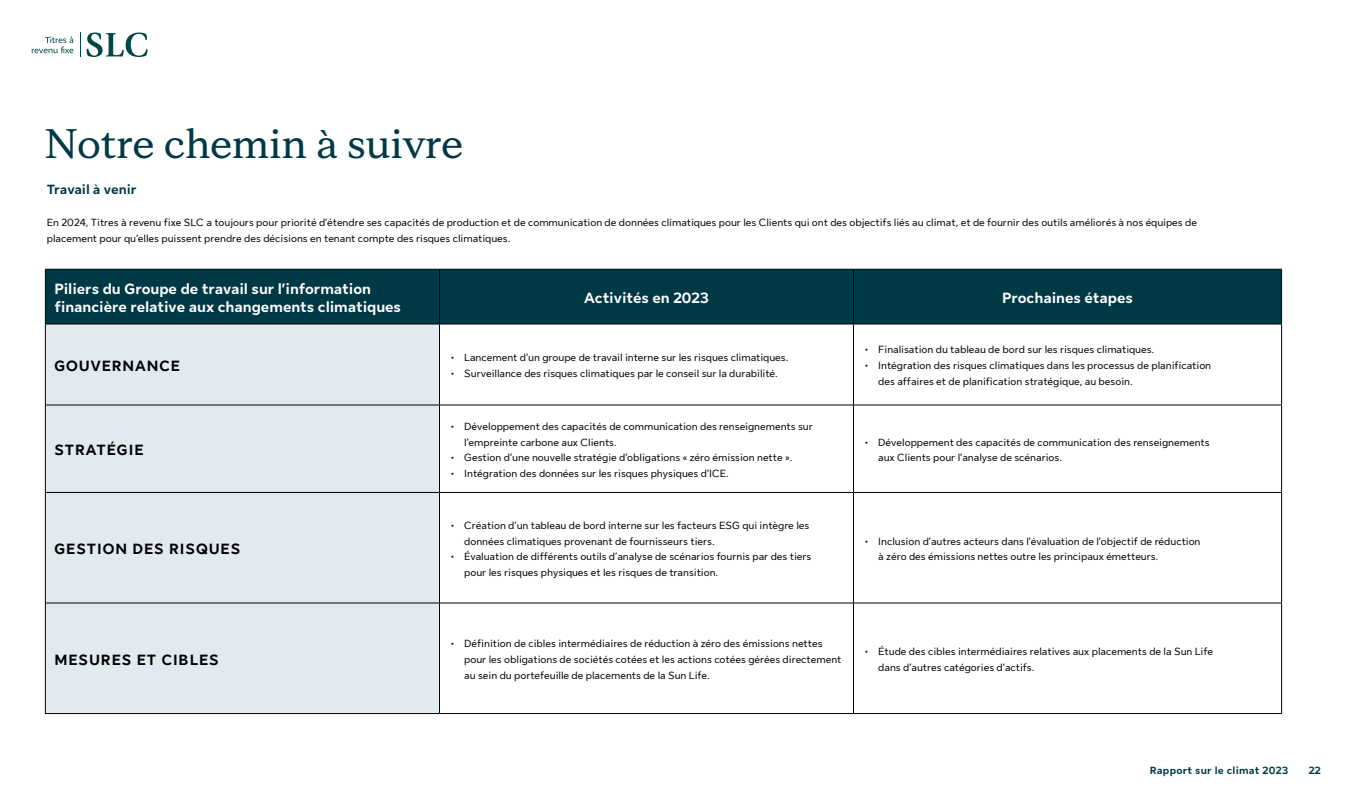
<style>
.page{position:relative;width:1365px;height:810px;background:#fff}
.page>*{position:absolute;margin:0;border:0;box-sizing:border-box;transform-origin:0 0}
.t1{font:700 41.25px "Sun Life New Display";color:#003946}
.t2{font:700 15px/18px "Sun Life New Text";color:#fff}
.t3{font:700 15px "Sun Life New Text";letter-spacing:.06em;color:#000}
.t4{font:700 13.5px "Sun Life New Text";color:#003946}
.t5{font:10.5px/15.8px "Sun Life New Text";color:#000}
.t6{font:700 10.5px "Sun Life New Text";letter-spacing:.025em;color:#003946}
</style>
<div class="page">
<div style="left:46px;top:270px;width:1235px;height:54px;background:#003946"></div>
<div style="left:46px;top:325px;width:393px;height:388px;background:#e1eaee"></div>
<svg style="left:440px;top:404px;width:841px;height:199px"></svg>
<hr style="left:45px;top:269px;width:395px;height:1px;background:#000">
<hr style="left:45px;top:270px;width:1px;height:54px;background:#000">
<hr style="left:440px;top:269px;width:414px;height:1px;background:#000">
<hr style="left:439px;top:270px;width:1px;height:54px;background:#000">
<hr style="left:854px;top:269px;width:428px;height:1px;background:#000">
<hr style="left:853px;top:270px;width:1px;height:54px;background:#000">
<hr style="left:1281px;top:270px;width:1px;height:54px;background:#000">
<hr style="left:45px;top:324px;width:395px;height:1px;background:#000">
<hr style="left:45px;top:324px;width:1px;height:81px;background:#000">
<hr style="left:440px;top:324px;width:414px;height:1px;background:#000">
<hr style="left:439px;top:324px;width:1px;height:81px;background:#000">
<hr style="left:854px;top:324px;width:428px;height:1px;background:#000">
<hr style="left:853px;top:324px;width:1px;height:81px;background:#000">
<hr style="left:1281px;top:324px;width:1px;height:81px;background:#000">
<hr style="left:45px;top:405px;width:395px;height:1px;background:#000">
<hr style="left:45px;top:405px;width:1px;height:87px;background:#000">
<hr style="left:440px;top:405px;width:414px;height:1px;background:#000">
<hr style="left:439px;top:405px;width:1px;height:87px;background:#000">
<hr style="left:854px;top:405px;width:428px;height:1px;background:#000">
<hr style="left:853px;top:405px;width:1px;height:87px;background:#000">
<hr style="left:1281px;top:405px;width:1px;height:87px;background:#000">
<hr style="left:45px;top:492px;width:395px;height:1px;background:#000">
<hr style="left:45px;top:493px;width:1px;height:110px;background:#000">
<hr style="left:440px;top:492px;width:414px;height:1px;background:#000">
<hr style="left:439px;top:493px;width:1px;height:110px;background:#000">
<hr style="left:854px;top:492px;width:428px;height:1px;background:#000">
<hr style="left:853px;top:493px;width:1px;height:110px;background:#000">
<hr style="left:1281px;top:493px;width:1px;height:110px;background:#000">
<hr style="left:45px;top:603px;width:395px;height:1px;background:#000">
<hr style="left:45px;top:603px;width:1px;height:110px;background:#000">
<hr style="left:440px;top:603px;width:414px;height:1px;background:#000">
<hr style="left:439px;top:603px;width:1px;height:110px;background:#000">
<hr style="left:854px;top:603px;width:428px;height:1px;background:#000">
<hr style="left:853px;top:603px;width:1px;height:110px;background:#000">
<hr style="left:1281px;top:603px;width:1px;height:110px;background:#000">
<hr style="left:45px;top:713px;width:395px;height:1px;background:#000">
<hr style="left:440px;top:713px;width:414px;height:1px;background:#000">
<hr style="left:854px;top:713px;width:428px;height:1px;background:#000">
<svg style="left:87px;top:32px;width:61px;height:25px"></svg>
<svg style="left:80px;top:32px;width:1px;height:25px"></svg>
<svg style="left:32px;top:36px;width:41px;height:17px"></svg>
<h1 class="t1" style="left:45px;top:115px;width:420px">Notre chemin à suivre</h1>
<p class="t4" style="left:47px;top:180px;width:91px">Travail à venir</p>
<p class="t5" style="left:47px;top:214px;width:1152px">En 2024, Titres à revenu fixe SLC a toujours pour priorité d’étendre ses capacités de production et de communication de données climatiques pour les Clients qui ont des objectifs liés au climat, et de fournir des outils améliorés à nos équipes de placement pour qu’elles puissent prendre des décisions en tenant compte des risques climatiques.</p>
<h2 class="t2" style="left:54px;top:279px;width:348px">Piliers du Groupe de travail sur l’information financière relative aux changements climatiques</h2>
<h2 class="t2" style="left:584px;top:288px;width:126px">Activités en 2023</h2>
<h2 class="t2" style="left:1002px;top:288px;width:132px">Prochaines étapes</h2>
<h2 class="t3" style="left:54px;top:356px;width:127px">GOUVERNANCE</h2>
<h2 class="t3" style="left:54px;top:440px;width:91px">STRATÉGIE</h2>
<h2 class="t3" style="left:54px;top:539px;width:187px">GESTION DES RISQUES</h2>
<h2 class="t3" style="left:54px;top:649px;width:166px">MESURES ET CIBLES</h2>
<p class="t5" style="left:451px;top:349px;width:339px">• Lancement d’un groupe de travail interne sur les risques climatiques.</p>
<p class="t5" style="left:451px;top:365px;width:329px">• Surveillance des risques climatiques par le conseil sur la durabilité.</p>
<p class="t5" style="left:464px;top:418px;width:350px;text-indent:-14px">• Développement des capacités de communication des renseignements sur l’empreinte carbone aux Clients.</p>
<p class="t5" style="left:451px;top:449px;width:343px">• Gestion d’une nouvelle stratégie d’obligations « zéro émission nette ».</p>
<p class="t5" style="left:451px;top:465px;width:280px">• Intégration des données sur les risques physiques d’ICE.</p>
<p class="t5" style="left:464px;top:517px;width:347px;text-indent:-14px">• Création d’un tableau de bord interne sur les facteurs ESG qui intègre les données climatiques provenant de fournisseurs tiers.</p>
<p class="t5" style="left:464px;top:548px;width:349px;text-indent:-14px">• Évaluation de différents outils d’analyse de scénarios fournis par des tiers pour les risques physiques et les risques de transition.</p>
<p class="t5" style="left:865px;top:341px;width:291px">• Finalisation du tableau de bord sur les risques climatiques.</p>
<p class="t5" style="left:878px;top:357px;width:334px;text-indent:-14px">• Intégration des risques climatiques dans les processus de planification des affaires et de planification stratégique, au besoin.</p>
<p class="t5" style="left:878px;top:433px;width:333px;text-indent:-14px">• Développement des capacités de communication des renseignements aux Clients pour l’analyse de scénarios.</p>
<p class="t5" style="left:878px;top:532px;width:324px;text-indent:-14px">• Inclusion d’autres acteurs dans l’évaluation de l’objectif de réduction à zéro des émissions nettes outre les principaux émetteurs.</p>
<p class="t5" style="left:464px;top:635px;width:379px;text-indent:-14px">• Définition de cibles intermédiaires de réduction à zéro des émissions nettes pour les obligations de sociétés cotées et les actions cotées gérées directement au sein du portefeuille de placements de la Sun Life.</p>
<p class="t5" style="left:878px;top:643px;width:336px;text-indent:-14px">• Étude des cibles intermédiaires relatives aux placements de la Sun Life dans d’autres catégories d’actifs.</p>
<p class="t6" style="left:1150px;top:763px;width:140px">Rapport sur le climat 2023</p>
<p class="t6" style="left:1309px;top:763px;width:13px">22</p>
</div>
